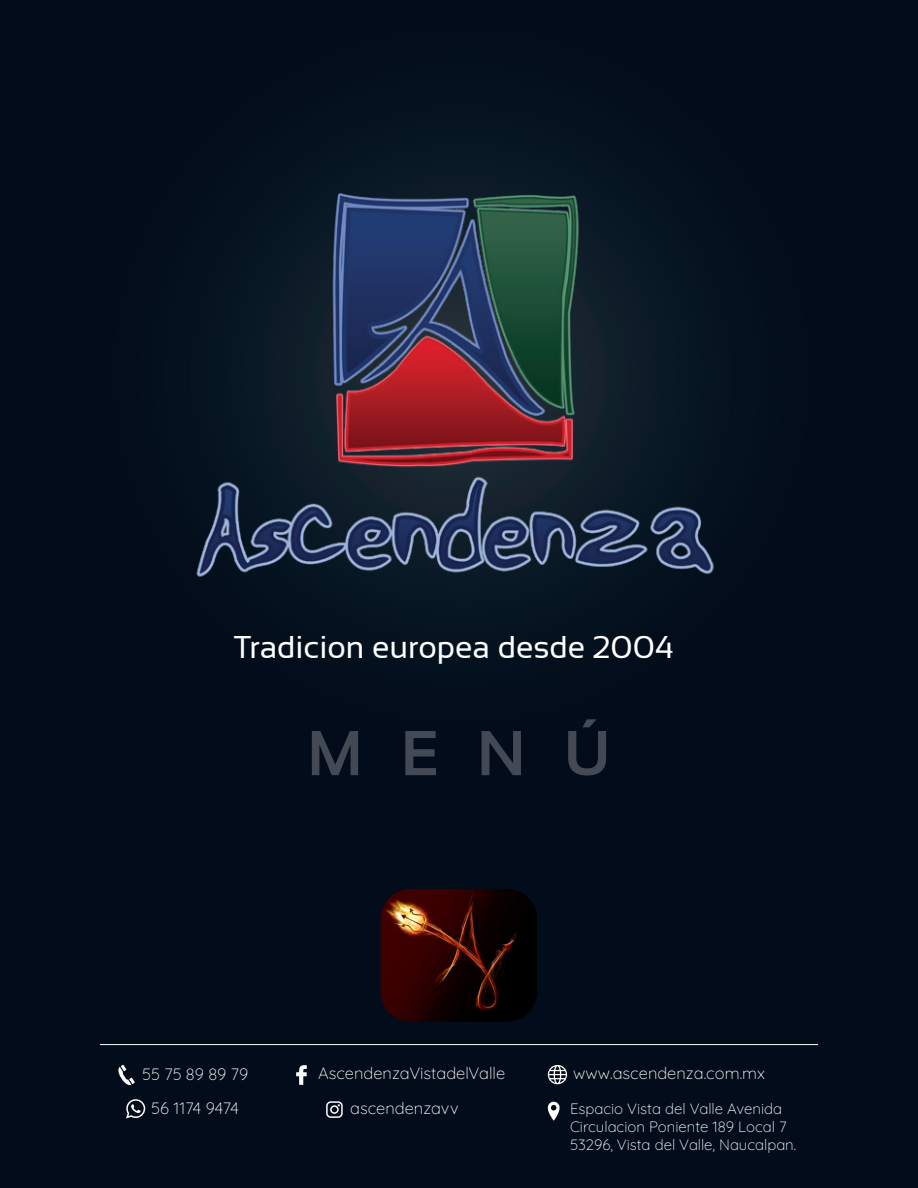
<style>
.page{position:relative;width:918px;height:1188px;background:#030c1a}
.page>*{position:absolute;margin:0;border:0;box-sizing:border-box;transform-origin:0 0}
.t1{font:31.5px "Sansation";color:#fff}
.t2{font:300 16.5px "Quicksand";color:#fff}
.t3{font:300 15px/18px "Quicksand";color:#fff}
</style>
<div class="page">
<svg style="left:312px;top:731px;width:46px;height:44px"></svg>
<svg style="left:405px;top:731px;width:31px;height:44px"></svg>
<svg style="left:482px;top:731px;width:39px;height:44px"></svg>
<svg style="left:568px;top:719px;width:38px;height:57px"></svg>
<img style="left:196px;top:189px;width:518px;height:398px">
<svg style="left:296px;top:1065px;width:11px;height:20px"></svg>
<svg style="left:118px;top:1065px;width:17px;height:20px"></svg>
<svg style="left:548px;top:1101px;width:12px;height:20px"></svg>
<svg style="left:548px;top:1065px;width:19px;height:19px"></svg>
<svg style="left:126px;top:1099px;width:20px;height:19px"></svg>
<svg style="left:326px;top:1101px;width:17px;height:17px"></svg>
<hr style="left:100px;top:1044px;width:718px;height:1px;background:#fff">
<img style="left:381px;top:889px;width:156px;height:133px">
<h1 class="t1" style="left:234px;top:630px;width:442px">Tradicion europea desde 2004</h1>
<p class="t2" style="left:142px;top:1062px;width:108px">55 75 89 89 79</p>
<p class="t2" style="left:318px;top:1060px;width:189px">AscendenzaVistadelValle</p>
<p class="t2" style="left:151px;top:1095px;width:89px">56 1174 9474</p>
<p class="t2" style="left:350px;top:1095px;width:110px">ascendenzavv</p>
<p class="t2" style="left:573px;top:1061px;width:194px">www.ascendenza.com.mx</p>
<p class="t3" style="left:570px;top:1098px;width:228px">Espacio Vista del Valle Avenida<br>Circulacion Poniente 189 Local 7<br>53296, Vista del Valle, Naucalpan.</p>
</div>
